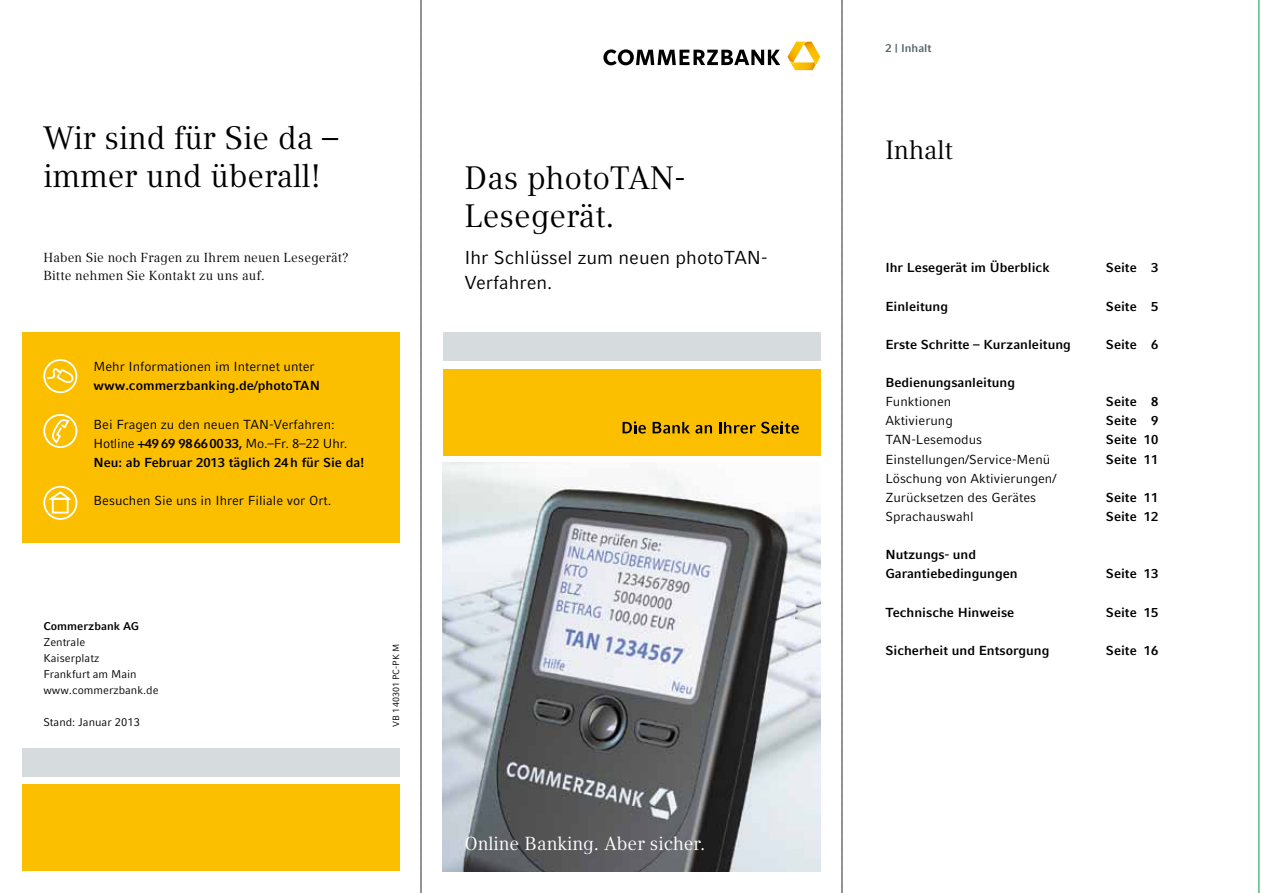
<style>
.page{position:relative;width:1263px;height:893px;background:#fff}
.page>*{position:absolute;margin:0;border:0;box-sizing:border-box;transform-origin:0 0}
.t1{font:32.25px/38.2px "Commerzbank Compatil Text";color:#000}
.t2{font:26.25px "Commerzbank Compatil Text";color:#000}
.t3{font:18.75px/25.5px "Commerzbank Compatil Fact";color:#000}
.t4{font:18.75px "Commerzbank Compatil Text";color:#fff}
.t5{font:13.05px/19.2px "Commerzbank Compatil Fact";color:#000}
.t6{font:700 13.05px/19.2px "Commerzbank Compatil Fact";color:#000}
.t7{font:13.05px/18px "Commerzbank Compatil Text";letter-spacing:.01em;color:#000}
.t8{font:11.25px/15.9px "Commerzbank Compatil Fact";color:#000}
.t9{font:700 11.25px "Commerzbank Compatil Fact";color:#000}
.t10{font:700 11.25px "Commerzbank Compatil Fact";color:#52646c}
.t11{font:9px "Commerzbank Compatil Fact";color:#000}
.s1{font-weight:700}
</style>
<div class="page">
<div style="left:22px;top:748px;width:377px;height:29px;background:#d6dbdd"></div>
<div style="left:22px;top:784px;width:377px;height:87px;background:#fcbf00"></div>
<img style="left:443px;top:463px;width:377px;height:408px">
<div style="left:22px;top:333px;width:377px;height:210px;background:#fcbf00"></div>
<div style="left:43px;top:359px;width:34px;height:34px;border:2px solid #fff;border-radius:50%"></div>
<svg style="left:45px;top:368px;width:33px;height:18px"></svg>
<div style="left:43px;top:486px;width:34px;height:34px;border:2px solid #fff;border-radius:50%"></div>
<svg style="left:48px;top:490px;width:27px;height:24px"></svg>
<div style="left:43px;top:414px;width:34px;height:34px;border:2px solid #fff;border-radius:50%"></div>
<svg style="left:51px;top:416px;width:20px;height:29px"></svg>
<hr style="left:1259px;top:0;width:1px;height:893px;background:#00963f">
<svg style="left:842px;top:0;width:1px;height:893px"></svg>
<svg style="left:421px;top:0;width:1px;height:893px"></svg>
<svg style="left:603px;top:49px;width:177px;height:16px"></svg>
<svg style="left:787px;top:42px;width:33px;height:28px"></svg>
<div style="left:443px;top:333px;width:377px;height:28px;background:#d6dbdd"></div>
<div style="left:443px;top:369px;width:377px;height:86px;background:#fcbf00"></div>
<svg style="left:622px;top:421px;width:24px;height:13px"></svg>
<svg style="left:653px;top:422px;width:59px;height:12px"></svg>
<svg style="left:719px;top:421px;width:80px;height:13px"></svg>
<h1 class="t1" style="left:43px;top:119px;width:296px">Wir sind für Sie da – immer und überall!</h1>
<p class="t7" style="left:43px;top:249px;width:307px">Haben Sie noch Fragen zu Ihrem neuen Lesegerät?<br>Bitte nehmen Sie Kontakt zu uns auf.</p>
<p class="t5" style="left:94px;top:357px;width:223px">Mehr Informationen im Internet unter</p>
<p class="t6" style="left:94px;top:376px;width:228px">www.commerzbanking.de/photoTAN</p>
<p class="t5" style="left:94px;top:414px;width:273px">Bei Fragen zu den neuen TAN-Verfahren:<br>Hotline <span class="s1">+49 69 98660033,</span> Mo.–Fr. 8–22 Uhr.<br><span class="s1">Neu: ab Februar 2013 täglich 24h für Sie da!</span></p>
<p class="t5" style="left:94px;top:491px;width:239px">Besuchen Sie uns in Ihrer Filiale vor Ort.</p>
<p class="t9" style="left:43px;top:619px;width:97px">Commerzbank AG</p>
<p class="t8" style="left:43px;top:634px;width:117px">Zentrale<br>Kaiserplatz<br>Frankfurt am Main www.commerzbank.de</p>
<p class="t8" style="left:43px;top:714px;width:98px">Stand: Januar 2013</p>
<p class="t11" style="left:391px;top:727px;width:84px;rotate:-90deg">VB 140301 PC-PK M</p>
<h1 class="t1" style="left:464px;top:159px;width:223px">Das photoTAN-<br>Lesegerät.</h1>
<h3 class="t3" style="left:464px;top:244px;width:305px">Ihr Schlüssel zum neuen photoTAN-<br>Verfahren.</h3>
<h3 class="t4" style="left:464px;top:832px;width:242px">Online Banking. Aber sicher.</h3>
<p class="t10" style="left:885px;top:41px;width:48px">2 | Inhalt</p>
<h2 class="t2" style="left:885px;top:135px;width:69px">Inhalt</h2>
<p class="t6" style="left:885px;top:258px;width:166px">Ihr Lesegerät im Überblick</p>
<p class="t6" style="left:1106px;top:258px;width:54px">Seite 3</p>
<p class="t6" style="left:885px;top:296px;width:64px">Einleitung</p>
<p class="t6" style="left:1106px;top:296px;width:54px">Seite 5</p>
<p class="t6" style="left:885px;top:335px;width:187px">Erste Schritte – Kurzanleitung</p>
<p class="t6" style="left:1106px;top:335px;width:54px">Seite 6</p>
<p class="t6" style="left:885px;top:373px;width:131px">Bedienungsanleitung</p>
<p class="t5" style="left:885px;top:392px;width:68px">Funktionen</p>
<p class="t6" style="left:1106px;top:392px;width:54px">Seite 8</p>
<p class="t5" style="left:885px;top:411px;width:69px">Aktivierung</p>
<p class="t6" style="left:1106px;top:411px;width:54px">Seite 9</p>
<p class="t5" style="left:885px;top:430px;width:98px">TAN-Lesemodus</p>
<p class="t6" style="left:1106px;top:430px;width:54px">Seite 10</p>
<p class="t5" style="left:885px;top:450px;width:166px">Einstellungen/Service-Menü</p>
<p class="t6" style="left:1106px;top:450px;width:54px">Seite 11</p>
<p class="t5" style="left:885px;top:469px;width:173px">Löschung von Aktivierungen/<br>Zurücksetzen des Gerätes</p>
<p class="t6" style="left:1106px;top:488px;width:54px">Seite 11</p>
<p class="t5" style="left:885px;top:507px;width:90px">Sprachauswahl</p>
<p class="t6" style="left:1106px;top:507px;width:54px">Seite 12</p>
<p class="t6" style="left:885px;top:545px;width:134px">Nutzungs- und<br>Garantiebedingungen</p>
<p class="t6" style="left:1106px;top:564px;width:54px">Seite 13</p>
<p class="t6" style="left:885px;top:603px;width:130px">Technische Hinweise</p>
<p class="t6" style="left:1106px;top:603px;width:54px">Seite 15</p>
<p class="t6" style="left:885px;top:641px;width:166px">Sicherheit und Entsorgung</p>
<p class="t6" style="left:1106px;top:641px;width:54px">Seite 16</p>
</div>
